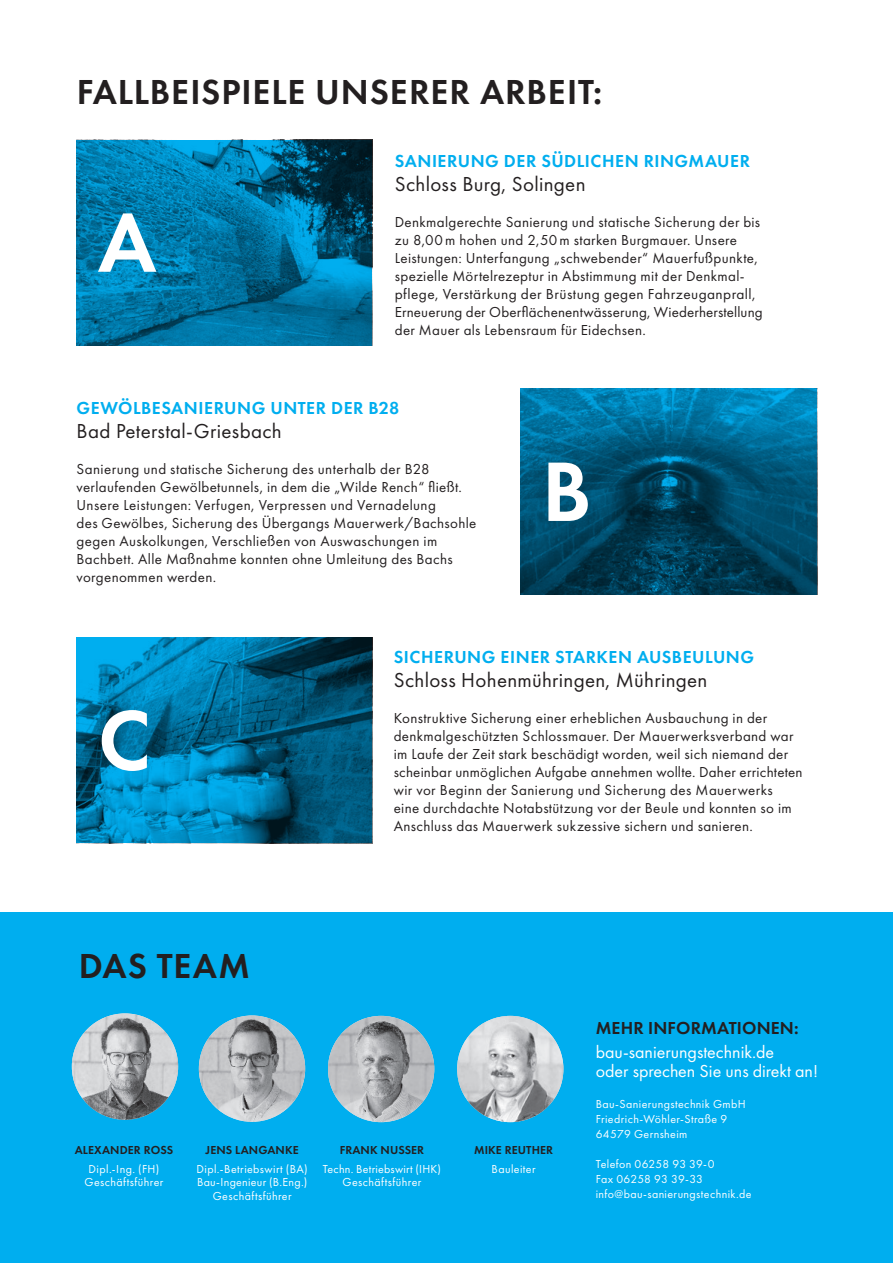
<style>
.page{position:relative;width:893px;height:1263px;background:#fff}
.page>*{position:absolute;margin:0;border:0;box-sizing:border-box;transform-origin:0 0}
.t1{font:600 87.45px "Futura PT";color:#fff}
.t2{font:600 36px "Futura PT";letter-spacing:.025em;color:#231f20}
.t3{font:21px "Futura PT";letter-spacing:.015em;color:#231f20}
.t4{font:600 18px "Futura PT";letter-spacing:.03em;color:#00aeef}
.t5{font:18px/19.2px "Futura PT";color:#fff}
.t6{font:600 18px "Futura PT";letter-spacing:.01em;color:#231f20}
.t7{font:15px/18px "Futura PT";letter-spacing:.025em;color:#231f20}
.t8{font:12px/13.5px "Futura PT";letter-spacing:.03em;color:#fff;text-align:center}
.t9{font:600 12px "Futura PT";letter-spacing:.01em;color:#231f20}
</style>
<div class="page">
<div style="left:0;top:912px;width:893px;height:351px;background:#00aeef"></div>
<img style="left:72px;top:1013px;width:106px;height:107px;border-radius:53px">
<img style="left:199px;top:1015px;width:106px;height:107px;border-radius:53px">
<img style="left:328px;top:1016px;width:106px;height:106px;border-radius:53px">
<img style="left:457px;top:1016px;width:106px;height:106px;border-radius:53px">
<svg style="left:77px;top:140px;width:295px;height:205px"></svg>
<svg style="left:521px;top:388px;width:296px;height:206px"></svg>
<svg style="left:77px;top:637px;width:295px;height:206px"></svg>
<h2 class="t2" style="left:77px;top:69px;width:527px">FALLBEISPIELE UNSERER ARBEIT:</h2>
<h1 class="t1" style="left:98px;top:188px;width:60px">A</h1>
<p class="t4" style="left:395px;top:149px;width:357px">SANIERUNG DER SÜDLICHEN RINGMAUER</p>
<h3 class="t3" style="left:395px;top:171px;width:192px">Schloss Burg, Solingen</h3>
<p class="t7" style="left:395px;top:212px;width:369px">Denkmalgerechte Sanierung und statische Sicherung der bis zu 8,00m hohen und 2,50m starken Burgmauer. Unsere Leistungen: Unterfangung „schwebender“ Mauerfußpunkte, spezielle Mörtelrezeptur in Abstimmung mit der Denkmal&shy;pflege, Verstärkung der Brüstung gegen Fahrzeuganprall, Erneuerung der Oberflächenentwässerung, Wiederherstellung der Mauer als Lebensraum für Eidechsen.</p>
<p class="t4" style="left:77px;top:397px;width:324px">GEWÖLBESANIERUNG UNTER DER B28</p>
<h3 class="t3" style="left:77px;top:418px;width:207px">Bad Peterstal-Griesbach</h3>
<p class="t7" style="left:77px;top:460px;width:401px">Sanierung und statische Sicherung des unterhalb der B28 verlaufenden Gewölbetunnels, in dem die „Wilde Rench“ fließt.<br>Unsere Leistungen: Verfugen, Verpressen und Vernadelung<br>des Gewölbes, Sicherung des Übergangs Mauerwerk/Bachsohle gegen Auskolkungen, Verschließen von Auswaschungen im Bachbett. Alle Maßnahme konnten ohne Umleitung des Bachs vorgenommen werden.</p>
<h1 class="t1" style="left:542px;top:437px;width:51px">B</h1>
<h1 class="t1" style="left:98px;top:686px;width:54px">C</h1>
<p class="t4" style="left:394px;top:646px;width:362px">SICHERUNG EINER STARKEN AUSBEULUNG</p>
<h3 class="t3" style="left:394px;top:668px;width:315px">Schloss Hohenmühringen, Mühringen</h3>
<p class="t7" style="left:394px;top:709px;width:410px">Konstruktive Sicherung einer erheblichen Ausbauchung in der denkmalgeschützten Schlossmauer. Der Mauerwerksverband war im Laufe der Zeit stark beschädigt worden, weil sich niemand der scheinbar unmöglichen Aufgabe annehmen wollte. Daher errichteten wir vor Beginn der Sanierung und Sicherung des Mauerwerks<br>eine durchdachte Notabstützung vor der Beule und konnten so im Anschluss das Mauerwerk sukzessive sichern und sanieren.</p>
<h2 class="t2" style="left:79px;top:943px;width:173px">DAS TEAM</h2>
<p class="t9" style="left:75px;top:1143px;width:100px">ALEXANDER ROSS</p>
<p class="t8" style="left:85px;top:1162px;width:80px">Dipl.-Ing. (FH)<br>Geschäftsführer</p>
<p class="t9" style="left:206px;top:1143px;width:95px">JENS LANGANKE</p>
<p class="t8" style="left:197px;top:1162px;width:113px">Dipl.-Betriebswirt (BA)<br>Bau-Ingenieur (B.Eng.)<br>Geschäftsführer</p>
<p class="t9" style="left:340px;top:1143px;width:86px">FRANK NUSSER</p>
<p class="t8" style="left:323px;top:1162px;width:120px">Techn. Betriebswirt (IHK)<br>Geschäftsführer</p>
<p class="t9" style="left:474px;top:1143px;width:80px">MIKE REUTHER</p>
<p class="t8" style="left:492px;top:1162px;width:46px">Bauleiter</p>
<p class="t6" style="left:596px;top:1017px;width:204px">MEHR INFORMATIONEN:</p>
<p class="t5" style="left:596px;top:1042px;width:224px">bau-sanierungstechnik.de<br>oder sprechen Sie uns direkt an!</p>
<p class="t8" style="left:596px;top:1097px;width:152px;line-height:15px;text-align:left">Bau-Sanierungstechnik GmbH<br>Friedrich-Wöhler-Straße 9<br>64579 Gernsheim</p>
<p class="t8" style="left:596px;top:1157px;width:157px;line-height:15px;text-align:left">Telefon 06258 93 39-0<br>Fax 06258 93 39-33 info@bau-sanierungstechnik.de</p>
</div>
